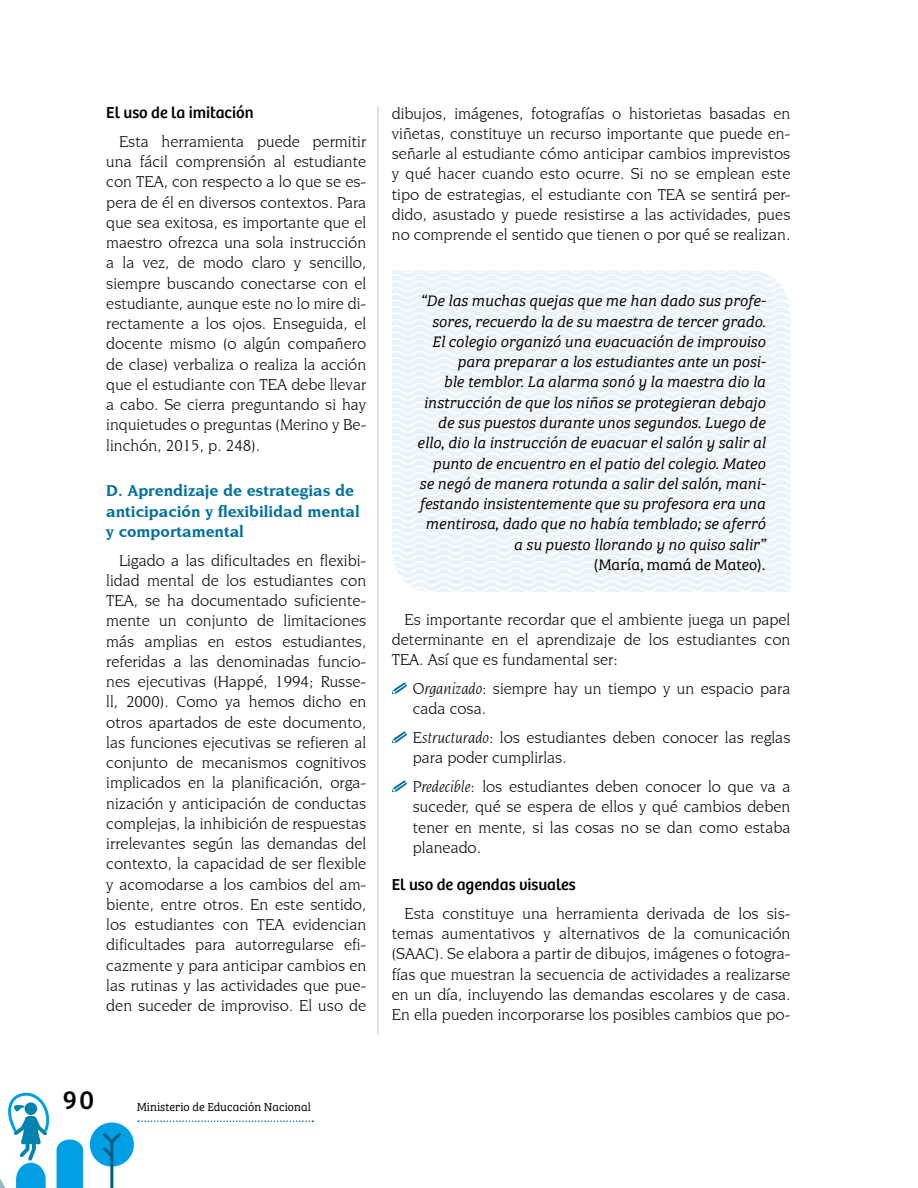
<style>
.page{position:relative;width:918px;height:1188px;background:#fff}
.page>*{position:absolute;margin:0;border:0;box-sizing:border-box;transform-origin:0 0}
.t1{font:27px "Bree Serif";color:#000}
.t2{font:16.5px/20.2px "Novarese IT Cby BT";color:#000;text-align:justify}
.t3{font:700 16.5px/20.2px "Novarese IT Cby BT";color:#006f9e}
.t4{font:16.5px "Bree";color:#000}
.t5{font:italic 300 15.75px/20.2px "Bree Serif";letter-spacing:-.005em;color:#000;text-align:right}
.t6{font:300 15.75px "Bree Serif";color:#000}
.t7{font:300 12px "Bree Serif";color:#000}
.s1{font-style:italic}
</style>
<div class="page">
<svg style="left:57px;top:1140px;width:26px;height:48px"></svg>
<div style="left:90px;top:1123px;width:44px;height:44px;background:#009fe3;border-radius:50%"></div>
<svg style="left:103px;top:1133px;width:18px;height:55px"></svg>
<svg style="left:138px;top:1120px;width:175px;height:2px"></svg>
<svg style="left:0;top:1093px;width:50px;height:95px"></svg>
<svg style="left:392px;top:682px;width:15px;height:12px"></svg>
<svg style="left:392px;top:731px;width:15px;height:12px"></svg>
<svg style="left:392px;top:780px;width:15px;height:12px"></svg>
<svg style="left:392px;top:270px;width:398px;height:322px"></svg>
<hr style="left:378px;top:106px;width:1px;height:928px;background:#c6c6c6">
<p class="t4" style="left:106px;top:103px;width:149px">El uso de la imitación</p>
<p class="t2" style="left:106px;top:131px;width:262px;text-indent:13px">Esta herramienta puede permitir una fácil comprensión al estudiante con TEA, con respecto a lo que se es&shy;pera de él en diversos contextos. Para que sea exitosa, es importante que el maestro ofrezca una sola instrucción a la vez, de modo claro y sencillo, siempre buscando conectarse con el estudiante, aunque este no lo mire di&shy;rectamente a los ojos. Enseguida, el docente mismo (o algún compañero de clase) verbaliza o realiza la acción que el estudiante con TEA debe llevar a cabo. Se cierra preguntando si hay inquietudes o preguntas (Merino y Be&shy;linchón, 2015, p. 248).</p>
<p class="t3" style="left:106px;top:480px;width:255px">D. Aprendizaje de estrategias de anticipación y flexibilidad mental y comportamental</p>
<p class="t2" style="left:106px;top:550px;width:262px;text-indent:13px">Ligado a las dificultades en flexibi&shy;lidad mental de los estudiantes con TEA, se ha documentado suficiente&shy;mente un conjunto de limitaciones más amplias en estos estudiantes, referidas a las denominadas funcio&shy;nes ejecutivas (Happé, 1994; Russe&shy;ll, 2000). Como ya hemos dicho en otros apartados de este documento, las funciones ejecutivas se refieren al conjunto de mecanismos cognitivos implicados en la planificación, orga&shy;nización y anticipación de conductas complejas, la inhibición de respuestas irrelevantes según las demandas del contexto, la capacidad de ser flexible y acomodarse a los cambios del am&shy;biente, entre otros. En este sentido, los estudiantes con TEA evidencian dificultades para autorregularse efi&shy;cazmente y para anticipar cambios en las rutinas y las actividades que pue&shy;den suceder de improviso. El uso de</p>
<p class="t2" style="left:392px;top:103px;width:400px">dibujos, imágenes, fotografías o historietas basadas en viñetas, constituye un recurso importante que puede en&shy;señarle al estudiante cómo anticipar cambios imprevistos y qué hacer cuando esto ocurre. Si no se emplean este tipo de estrategias, el estudiante con TEA se sentirá per&shy;dido, asustado y puede resistirse a las actividades, pues no comprende el sentido que tienen o por qué se realizan.</p>
<p class="t5" style="left:417px;top:290px;width:350px">“De las muchas quejas que me han dado sus profe&shy;sores, recuerdo la de su maestra de tercer grado.<br>El colegio organizó una evacuación de improviso para preparar a los estudiantes ante un posi-<br>ble temblor. La alarma sonó y la maestra dio la instrucción de que los niños se protegieran debajo de sus puestos durante unos segundos. Luego de ello, dio la instrucción de evacuar el salón y salir al punto de encuentro en el patio del colegio. Mateo se negó de manera rotunda a salir del salón, mani&shy;festando insistentemente que su profesora era una mentirosa, dado que no había temblado; se aferró a su puesto llorando y no quiso salir”</p>
<p class="t6" style="left:594px;top:553px;width:173px">(María, mamá de Mateo).</p>
<p class="t2" style="left:392px;top:609px;width:400px;text-indent:13px">Es importante recordar que el ambiente juega un papel determinante en el aprendizaje de los estudiantes con TEA. Así que es fundamental ser:</p>
<p class="t2" style="left:413px;top:678px;width:379px"><span class="s1">Organizado</span>: siempre hay un tiempo y un espacio para cada cosa.</p>
<p class="t2" style="left:413px;top:727px;width:379px"><span class="s1">Estructurado</span>: los estudiantes deben conocer las reglas para poder cumplirlas.</p>
<p class="t2" style="left:413px;top:776px;width:379px"><span class="s1">Predecible</span>: los estudiantes deben conocer lo que va a suceder, qué se espera de ellos y qué cambios deben tener en mente, si las cosas no se dan como estaba planeado.</p>
<p class="t4" style="left:392px;top:875px;width:185px">El uso de agendas visuales</p>
<p class="t2" style="left:392px;top:903px;width:400px;text-indent:13px">Esta constituye una herramienta derivada de los sis&shy;temas aumentativos y alternativos de la comunicación (SAAC). Se elabora a partir de dibujos, imágenes o fotogra&shy;fías que muestran la secuencia de actividades a realizarse en un día, incluyendo las demandas escolares y de casa.<br>En ella pueden incorporarse los posibles cambios que po-</p>
<h1 class="t1" style="left:63px;top:1080px;width:33px">90</h1>
<p class="t7" style="left:137px;top:1098px;width:176px">Ministerio de Educación Nacional</p>
</div>
